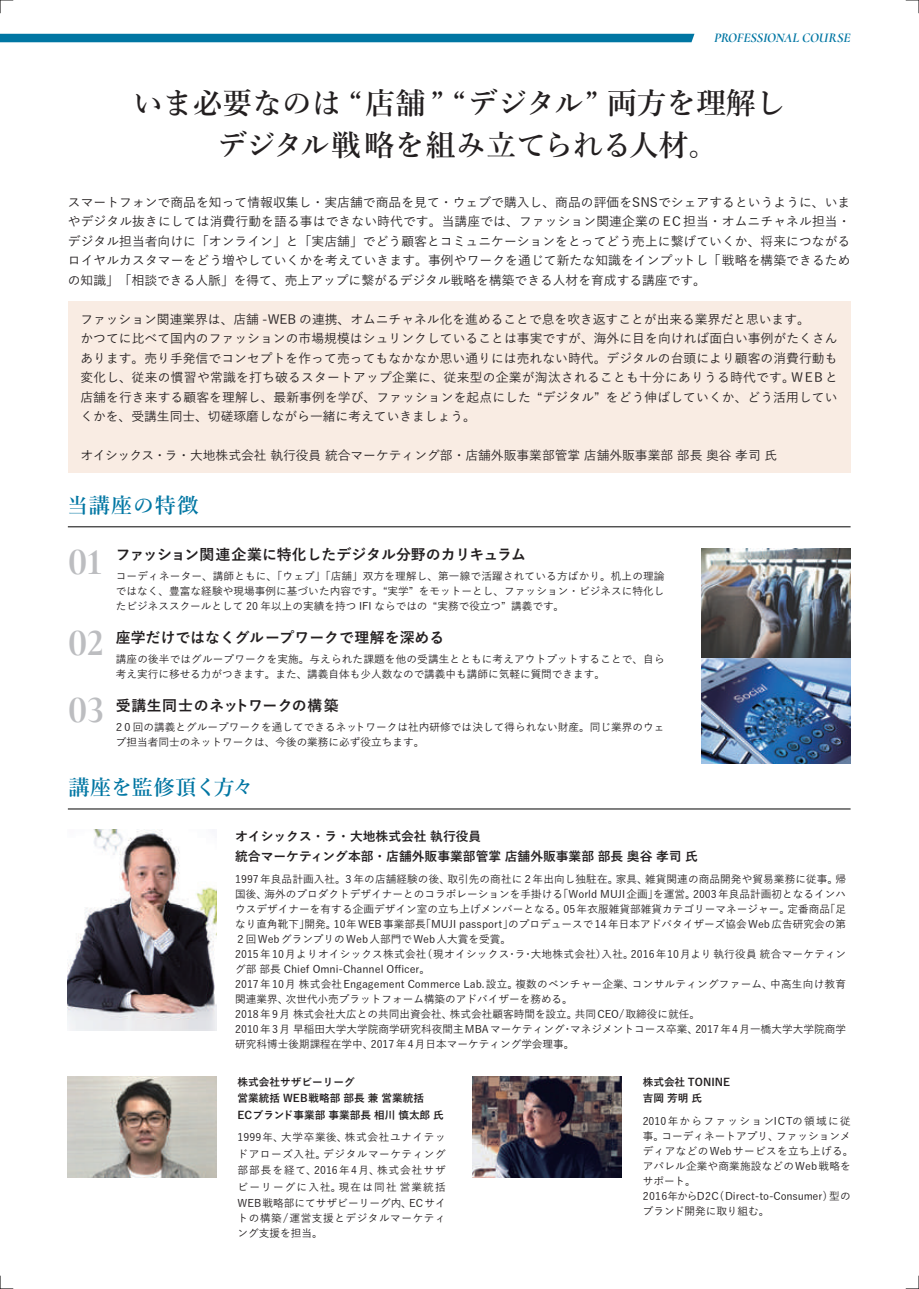
<style>
.page{position:relative;width:919px;height:1289px;background:#fff}
.page>*{position:absolute;margin:0;border:0;box-sizing:border-box;transform-origin:0 0}
.t1{font:700 38.25px/81.2px "Cormorant Infant";color:#bcbdc0}
.t2{font:600 29.7px/42px "Yu Min";color:#231f20;text-align:center}
.t3{font:600 21px "Yu Min";letter-spacing:-.01em;color:#0076a3}
.t4{font:600 21px "Yu Min";letter-spacing:.04em;color:#0076a3}
.t5{font:700 14.85px "Yu Go";color:#231f20}
.t6{font:700 14.85px "Yu Go";letter-spacing:.04em;color:#231f20}
.t7{font:italic 700 13.5px "Cormorant Infant";color:#0076a3}
.t8{font:500 12.75px/19.5px "Yu Go";letter-spacing:.005em;color:#231f20;text-align:justify}
.t9{font:700 12.75px/19.5px "Yu Go";color:#231f20}
.t10{font:500 10.65px/15px "Yu Go";letter-spacing:.005em;color:#231f20}
.t11{font:700 10.65px/16.5px "Yu Go";color:#231f20}
.t12{font:500 10.65px/15px "Yu Go";letter-spacing:.05em;color:#231f20}
</style>
<div class="page">
<svg style="left:0;top:1275px;width:13px;height:14px"></svg>
<svg style="left:0;top:0;width:13px;height:13px"></svg>
<svg style="left:905px;top:0;width:14px;height:13px"></svg>
<svg style="left:905px;top:1275px;width:14px;height:14px"></svg>
<div style="left:0;top:34px;width:694px;height:8px;background:#0076a3"></div>
<hr style="left:68px;top:526px;width:782px;height:1px;background:#030303">
<hr style="left:68px;top:808px;width:782px;height:1px;background:#030303">
<img style="left:701px;top:548px;width:149px;height:215px">
<img style="left:68px;top:829px;width:149px;height:201px">
<img style="left:68px;top:1076px;width:149px;height:101px">
<img style="left:473px;top:1076px;width:148px;height:101px">
<div style="left:68px;top:301px;width:782px;height:171px;background:#f9ece3"></div>
<p class="t7" style="left:714px;top:30px;width:138px">PROFESSIONAL COURSE</p>
<h2 class="t2" style="left:133px;top:82px;width:654px">いま必要なのは “店舗 ” “デジタル” 両方を理解しデジタル戦略を組み立てられる人材。</h2>
<p class="t8" style="left:68px;top:191px;width:784px">スマートフォンで商品を知って情報収集し・実店舗で商品を見て・ウェブで購入し、商品の評価をSNSでシェアするというように、いまやデジタル抜きにしては消費行動を語る事はできない時代です。当講座では、ファッション関連企業のＥＣ担当・オムニチャネル担当・デジタル担当者向けに「オンライン」と「実店舗」でどう顧客とコミュニケーションをとってどう売上に繋げていくか、将来につながるロイヤルカスタマーをどう増やしていくかを考えていきます。事例やワークを通じて新たな知識をインプットし「戦略を構築できるための知識」「相談できる人脈」を得て、売上アップに繋がるデジタル戦略を構築できる人材を育成する講座です。</p>
<p class="t8" style="left:80px;top:308px;width:759px;text-align:left">ファッション関連業界は、店舗 -WEB の連携、オムニチャネル化を進めることで息を吹き返すことが出来る業界だと思います。<br>かつてに比べて国内のファッションの市場規模はシュリンクしていることは事実ですが、海外に目を向ければ面白い事例がたくさんあります。売り手発信でコンセプトを作って売ってもなかなか思い通りには売れない時代。デジタルの台頭により顧客の消費行動も変化し、従来の慣習や常識を打ち破るスタートアップ企業に、従来型の企業が淘汰されることも十分にありうる時代です。ＷＥＢと店舗を行き来する顧客を理解し、最新事例を学び、ファッションを起点にした “デジタル” をどう伸ばしていくか、どう活用していくかを、受講生同士、切磋琢磨しながら一緒に考えていきましょう。</p>
<p class="t8" style="left:80px;top:444px;width:698px">オイシックス・ラ・大地株式会社 執行役員 統合マーケティング部・店舗外販事業部管掌 店舗外販事業部 部長 奥谷 孝司 氏</p>
<h3 class="t4" style="left:67px;top:493px;width:133px">当講座の特徴</h3>
<h3 class="t5" style="left:116px;top:546px;width:411px">ファッション関連企業に特化したデジタル分野のカリキュラム</h3>
<p class="t10" style="left:116px;top:567px;width:550px;text-align:justify">コーディネーター、講師ともに、「ウェブ」「店舗」双方を理解し、第一線で活躍されている方ばかり。机上の理論ではなく、豊富な経験や現場事例に基づいた内容です。“実学” をモットーとし、ファッション・ビジネスに特化したビジネススクールとして 20 年以上の実績を持つ IFI ならではの “実務で役立つ” 講義です。</p>
<h1 class="t1" style="left:68px;top:520px;width:37px">01<br>02</h1>
<h3 class="t5" style="left:116px;top:629px;width:330px">座学だけではなくグループワークで理解を深める</h3>
<p class="t10" style="left:116px;top:650px;width:550px">講座の後半ではグループワークを実施。与えられた課題を他の受講生とともに考えアウトプットすることで、自ら考え実行に移せる力がつきます。また、講義自体も少人数なので講義中も講師に気軽に質問できます。</p>
<h3 class="t6" style="left:116px;top:697px;width:224px">受講生同士のネットワークの構築</h3>
<p class="t10" style="left:114px;top:718px;width:552px">２０回の講義とグループワークを通してできるネットワークは社内研修では決して得られない財産。同じ業界のウェブ担当者同士のネットワークは、今後の業務に必ず役立ちます。</p>
<h3 class="t3" style="left:68px;top:775px;width:187px">講座を監修頂く方々</h3>
<h1 class="t1" style="left:68px;top:669px;width:37px">03</h1>
<p class="t9" style="left:235px;top:826px;width:464px">オイシックス・ラ・大地株式会社 執行役員<br>統合マーケティング本部・店舗外販事業部管掌 店舗外販事業部 部長 奥谷 孝司 氏</p>
<p class="t10" style="left:235px;top:869px;width:612px">1997年良品計画入社。３年の店舗経験の後、取引先の商社に２年出向し独駐在。家具、雑貨関連の商品開発や貿易業務に従事。帰国後、海外のプロダクトデザイナーとのコラボレーションを手掛ける「World MUJI企画」を運営。2003年良品計画初となるインハウスデザイナーを有する企画デザイン室の立ち上げメンバーとなる。05年衣服雑貨部雑貨カテゴリーマネージャー。定番商品「足なり直角靴下」開発。10年WEB事業部長「MUJI passport」のプロデュースで14年日本アドバタイザーズ協会Web広告研究会の第２回WebグランプリのWeb人部門でWeb人大賞を受賞。<br>2015年10月よりオイシックス株式会社(現オイシックス・ラ・大地株式会社）入社。2016年10月より 執行役員 統合マーケティング部 部長 Chief Omni-Channel Officer。<br>2017年10月 株式会社Engagement Commerce Lab.設立。複数のベンチャー企業、コンサルティングファーム、中高生向け教育関連業界、次世代小売プラットフォーム構築のアドバイザーを務める。<br>2018年9月 株式会社大広との共同出資会社、株式会社顧客時間を設立。共同CEO/取締役に就任。<br>2010年3月 早稲田大学大学院商学研究科夜間主MBAマーケティング・マネジメントコース卒業、2017年4月一橋大学大学院商学研究科博士後期課程在学中、2017年4月日本マーケティング学会理事。</p>
<p class="t11" style="left:237px;top:1073px;width:208px">株式会社サザビーリーグ<br>営業統括 WEB戦略部 部長 兼 営業統括<br>ECブランド事業部 事業部長 相川 慎太郎 氏</p>
<p class="t10" style="left:237px;top:1127px;width:209px;line-height:16.5px;text-align:justify">1999年、大学卒業後、株式会社ユナイテッドアローズ入社。デジタルマーケティング部部長を経て、2016年4月、株式会社サザビーリーグに入社。現在は同社 営業統括WEB戦略部にてサザビーリーグ内、ECサイ</p>
<p class="t12" style="left:237px;top:1209px;width:209px">トの構築/運営支援とデジタルマーケティング支援を担当。</p>
<p class="t11" style="left:642px;top:1073px;width:89px">株式会社 TONINE吉岡 芳明 氏</p>
<p class="t10" style="left:642px;top:1112px;width:212px">2010年からファッションICTの領域に従事。コーディネートアプリ、ファッションメディアなどのWebサービスを立ち上げる。アパレル企業や商業施設などのWeb戦略をサポート。<br>2016年からD2C(Direct-to-Consumer) 型のブランド開発に取り組む。</p>
</div>
